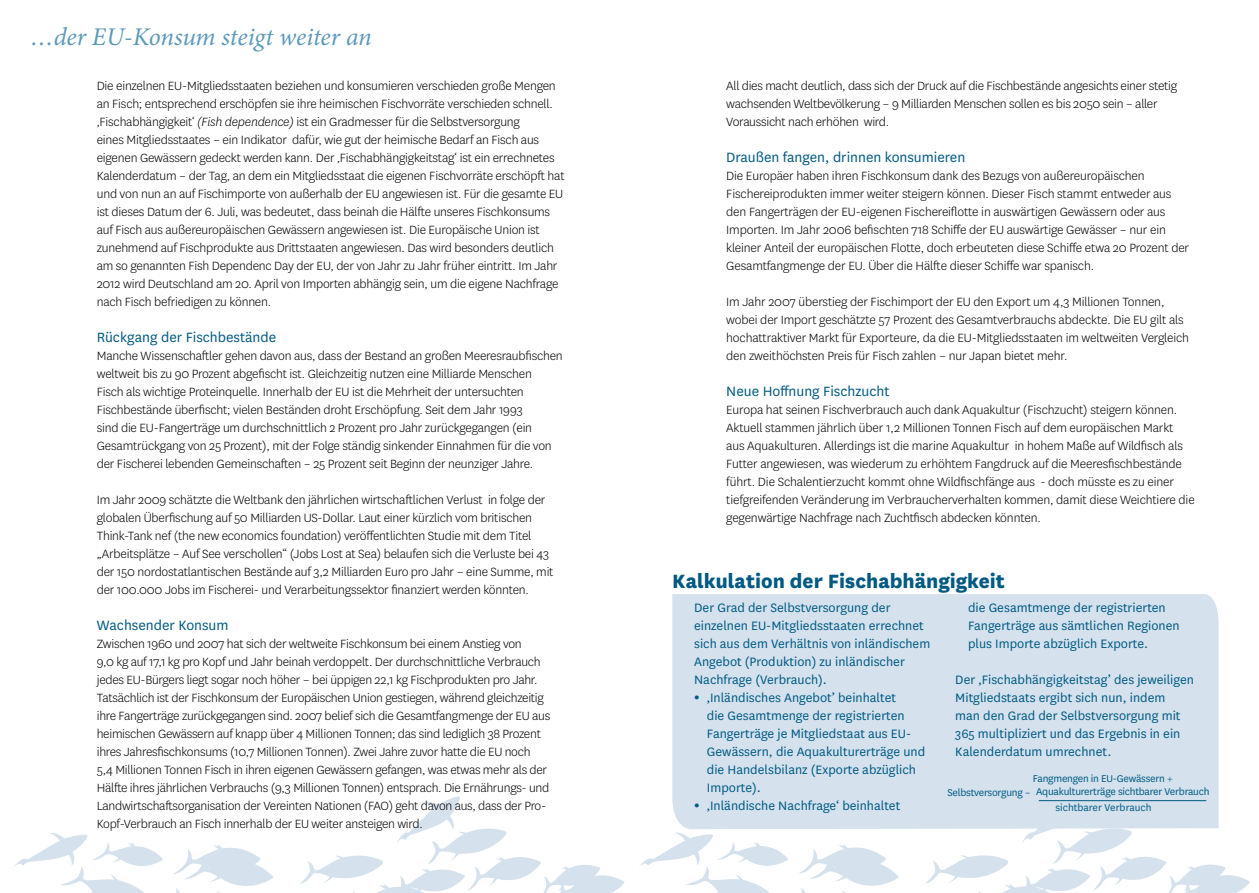
<style>
.page{position:relative;width:1259px;height:893px;background:#fff}
.page>*{position:absolute;margin:0;border:0;box-sizing:border-box;transform-origin:0 0}
.t1{font:italic 25.5px "Minion Pro";letter-spacing:-.01em;color:#5c99bb}
.t2{font:800 22.5px "National";color:#005a84}
.t3{font:15.75px "National";color:#005a84}
.t4{font:14.25px/18px "National";color:#005a84}
.t5{font:300 13.95px/18px "National";letter-spacing:-.015em;color:#000}
.t6{font:11.55px/13.8px "National";letter-spacing:-.02em;color:#005a84}
.t7{font:11.55px "National";color:#005a84}
.s1{font-style:italic}
.s2{font-family:"Jazz Let Plain";font-size:13.95px}
</style>
<div class="page">
<div style="left:672px;top:594px;width:546px;height:201px;background:#d5e2ed"></div>
<svg style="left:14px;top:796px;width:611px;height:97px"></svg>
<svg style="left:640px;top:795px;width:610px;height:98px"></svg>
<hr style="left:1038px;top:800px;width:168px;height:1px;background:#005a84">
<h1 class="t1" style="left:31px;top:20px;width:342px">…der EU-Konsum steigt weiter an</h1>
<p class="t5" style="left:97px;top:76px;width:469px">Die einzelnen EU-Mitgliedsstaaten beziehen und konsumieren verschieden große Mengen an Fisch; entsprechend erschöpfen sie ihre heimischen Fischvorräte verschieden schnell. ‚Fischabhängigkeit‘ <span class="s1">(Fish dependence)</span> ist ein Gradmesser für die Selbstversorgung<br>eines Mitgliedsstaates – ein Indikator dafür, wie gut der heimische Bedarf an Fisch aus eigenen Gewässern gedeckt werden kann. Der ‚Fischabhängigkeitstag‘ ist ein errechnetes Kalenderdatum – der Tag, an dem ein Mitgliedsstaat die eigenen Fischvorräte erschöpft hat und von nun an auf Fischimporte von außerhalb der EU angewiesen ist. Für die gesamte EU ist dieses Datum der 6. Juli, was bedeutet, dass beinah die Hälfte unseres Fischkonsums auf Fisch aus außereuropäischen Gewässern angewiesen ist. Die Europäische Union ist zunehmend auf Fischprodukte aus Drittstaaten angewiesen. Das wird besonders deutlich am so genannten Fish Dependenc Day der EU, der von Jahr zu Jahr früher eintritt. Im Jahr 2012 wird Deutschland am 20. April von Importen abhängig sein, um die eigene Nachfrage nach Fisch befriedigen zu können.</p>
<p class="t3" style="left:97px;top:327px;width:181px">Rückgang der Fischbestände</p>
<p class="t5" style="left:97px;top:346px;width:467px">Manche Wissenschaftler gehen davon aus, dass der Bestand an großen Meeresraubfischen weltweit bis zu 90 Prozent abgefischt ist. Gleichzeitig nutzen eine Milliarde Menschen<br>Fisch als wichtige Proteinquelle. Innerhalb der EU ist die Mehrheit der untersuchten Fischbestände überfischt; vielen Beständen droht Erschöpfung. Seit dem Jahr 1993<br>sind die EU-Fangerträge um durchschnittlich 2 Prozent pro Jahr zurückgegangen (ein Gesamtrückgang von 25 Prozent), mit der Folge ständig sinkender Einnahmen für die von der Fischerei lebenden Gemeinschaften – 25 Prozent seit Beginn der neunziger Jahre.</p>
<p class="t5" style="left:97px;top:490px;width:458px">Im Jahr 2009 schätzte die Weltbank den jährlichen wirtschaftlichen Verlust in folge der globalen Überfischung auf 50 Milliarden US-Dollar. Laut einer kürzlich vom britischen Think-Tank nef (the new economics foundation) veröffentlichten Studie mit dem Titel „Arbeitsplätze – Auf See verschollen“ (Jobs Lost at Sea) belaufen sich die Verluste bei 43 der 150 nordostatlantischen Bestände auf 3,2 Milliarden Euro pro Jahr – eine Summe, mit der 100.000 Jobs im Fischerei- und Verarbeitungssektor finanziert werden könnten.</p>
<p class="t3" style="left:97px;top:615px;width:133px">Wachsender Konsum</p>
<p class="t5" style="left:97px;top:634px;width:455px">Zwischen 1960 und 2007 hat sich der weltweite Fischkonsum bei einem Anstieg von<br>9,0 kg auf 17,1 kg pro Kopf und Jahr beinah verdoppelt. Der durchschnittliche Verbrauch jedes EU-Bürgers liegt sogar noch höher – bei üppigen 22,1 kg Fischprodukten pro Jahr.<br>Tatsächlich ist der Fischkonsum der Europäischen Union gestiegen, während gleichzeitig ihre Fangerträge zurückgegangen sind. 2007 belief sich die Gesamtfangmenge der EU aus heimischen Gewässern auf knapp über 4 Millionen Tonnen; das sind lediglich 38 Prozent ihres Jahresfischkonsums (10,7 Millionen Tonnen). Zwei Jahre zuvor hatte die EU noch 5,4 Millionen Tonnen Fisch in ihren eigenen Gewässern gefangen, was etwas mehr als der Hälfte ihres jährlichen Verbrauchs (9,3 Millionen Tonnen) entsprach. Die Ernährungs- und Landwirtschaftsorganisation der Vereinten Nationen (FAO) geht davon aus, dass der Pro-Kopf-Verbrauch an Fisch innerhalb der EU weiter ansteigen wird.</p>
<p class="t5" style="left:726px;top:76px;width:452px">All dies macht deutlich, dass sich der Druck auf die Fischbestände angesichts einer stetig wachsenden Weltbevölkerung – 9 Milliarden Menschen sollen es bis 2050 sein – aller<br>Voraussicht nach erhöhen wird.</p>
<p class="t3" style="left:726px;top:147px;width:241px">Draußen fangen, drinnen konsumieren</p>
<p class="t5" style="left:726px;top:166px;width:464px">Die Europäer haben ihren Fischkonsum dank des Bezugs von außereuropäischen Fischereiprodukten immer weiter steigern können. Dieser Fisch stammt entweder aus den Fangerträgen der EU-eigenen Fischereiflotte in auswärtigen Gewässern oder aus Importen. Im Jahr 2006 befischten 718 Schiffe der EU auswärtige Gewässer – nur ein kleiner Anteil der europäischen Flotte, doch erbeuteten diese Schiffe etwa 20 Prozent der Gesamtfangmenge der EU. Über die Hälfte dieser Schiffe war spanisch.</p>
<p class="t5" style="left:726px;top:292px;width:464px">Im Jahr 2007 überstieg der Fischimport der EU den Export um 4,3 Millionen Tonnen, wobei der Import geschätzte 57 Prozent des Gesamtverbrauchs abdeckte. Die EU gilt als hochattraktiver Markt für Exporteure, da die EU-Mitgliedsstaaten im weltweiten Vergleich den zweithöchsten Preis für Fisch zahlen – nur Japan bietet mehr.</p>
<p class="t3" style="left:726px;top:381px;width:165px">Neue Hoffnung Fischzucht</p>
<p class="t5" style="left:726px;top:400px;width:470px">Europa hat seinen Fischverbrauch auch dank Aquakultur (Fischzucht) steigern können.<br>Aktuell stammen jährlich über 1,2 Millionen Tonnen Fisch auf dem europäischen Markt aus Aquakulturen. Allerdings ist die marine Aquakultur in hohem Maße auf Wildfisch als Futter angewiesen, was wiederum zu erhöhtem Fangdruck auf die Meeresfischbestände führt. Die Schalentierzucht kommt ohne Wildfischfänge aus - doch müsste es zu einer tiefgreifenden Veränderung im Verbraucherverhalten kommen, damit diese Weichtiere die gegenwärtige Nachfrage nach Zuchtfisch abdecken könnten.</p>
<h2 class="t2" style="left:672px;top:565px;width:334px">Kalkulation der Fischabhängigkeit</h2>
<p class="t4" style="left:694px;top:598px;width:238px">Der Grad der Selbstversorgung der einzelnen EU-Mitgliedsstaaten errechnet sich aus dem Verhältnis von inländischem Angebot (Produktion) zu inländischer Nachfrage (Verbrauch).</p>
<p class="t4" style="left:707px;top:688px;width:220px;text-indent:-13px"><span class="s2">•</span> ‚Inländisches Angebot’ beinhaltet<br>die Gesamtmenge der registrierten Fangerträge je Mitgliedstaat aus EU-Gewässern, die Aquakulturerträge und die Handelsbilanz (Exporte abzüglich Importe).</p>
<p class="t4" style="left:694px;top:796px;width:208px"><span class="s2">•</span> ‚Inländische Nachfrage‘ beinhaltet</p>
<p class="t4" style="left:968px;top:598px;width:213px">die Gesamtmenge der registrierten<br>Fangerträge aus sämtlichen Regionen plus Importe abzüglich Exporte.</p>
<p class="t4" style="left:955px;top:670px;width:240px">Der ‚Fischabhängigkeitstag’ des jeweiligen Mitgliedstaats ergibt sich nun, indem<br>man den Grad der Selbstversorgung mit 365 multipliziert und das Ergebnis in ein Kalenderdatum umrechnet.</p>
<p class="t6" style="left:1032px;top:771px;width:178px">Fangmengen in EU-Gewässern +<br>Aquakulturerträge sichtbarer Verbrauch</p>
<p class="t7" style="left:1055px;top:800px;width:97px">sichtbarer Verbrauch</p>
<p class="t6" style="left:947px;top:785px;width:85px">Selbstversorgung –</p>
</div>
